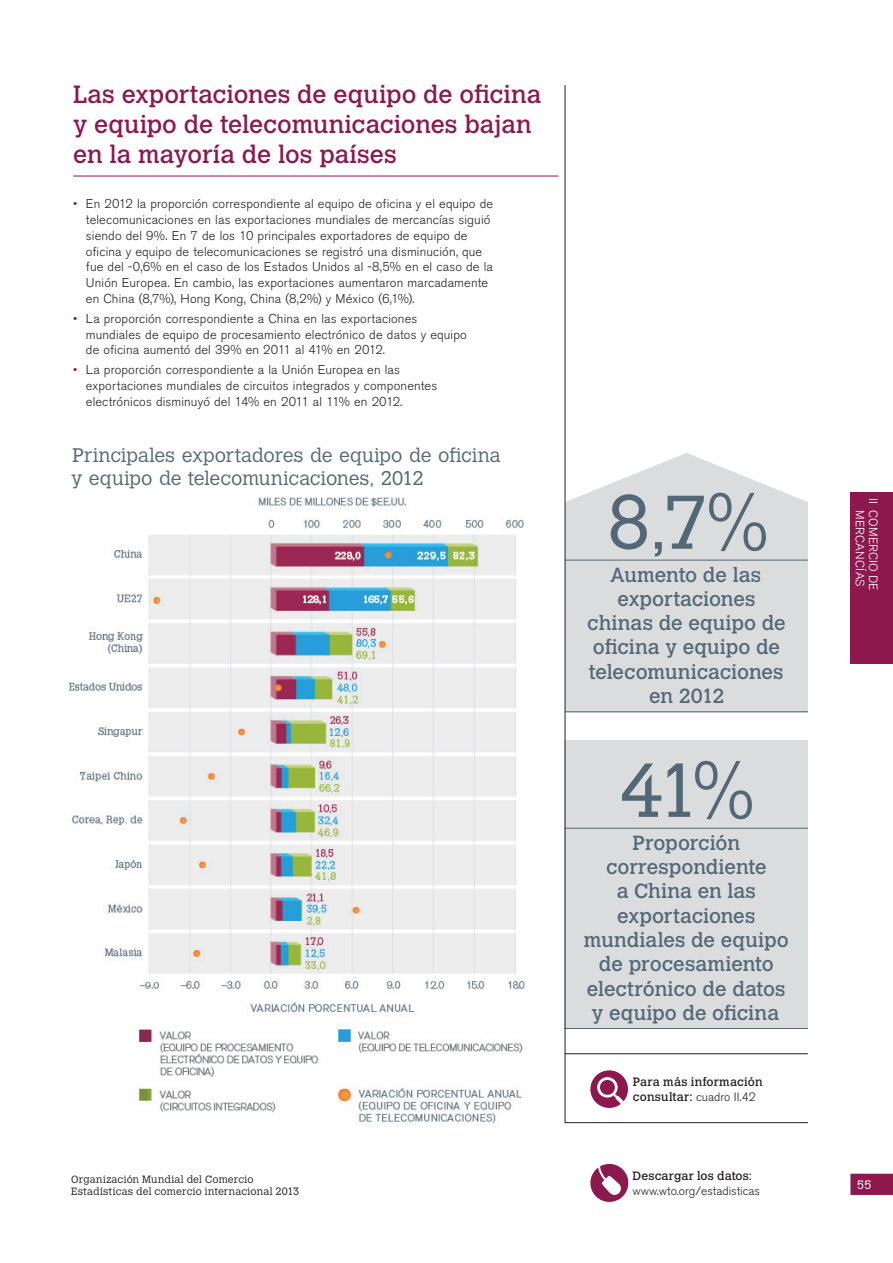
<style>
.page{position:relative;width:893px;height:1263px;background:#fff}
.page>*{position:absolute;margin:0;border:0;box-sizing:border-box;transform-origin:0 0}
.t1{font:300 75px "Calvert MT Std";color:#536876}
.t2{font:24.75px/29.7px "Calvert MT Std";color:#8d184e}
.t3{font:20.25px/24.3px "Calvert MT Std";color:#536876;text-align:center}
.t4{font:300 19.5px/22.5px "Calvert MT Std";color:#536876}
.t5{font:300 12.75px/15.8px "Akzidenz Grotesk BE";letter-spacing:.01em;color:#231f20}
.t6{font:300 12px "Akzidenz Grotesk BE";color:#231f20}
.t7{font:12px "Calvert MT Std";letter-spacing:.015em;color:#231f20}
.t8{font:300 12px "Akzidenz Grotesk BE";letter-spacing:.015em;color:#fff}
.t9{font:300 12px "Calvert MT Std";color:#fff}
.t10{font:300 10.5px/12px "Calvert MT Std";letter-spacing:.015em;color:#231f20}
.s1{font-family:"Calvert MT Std";font-weight:400}
</style>
<div class="page">
<hr style="left:73px;top:176px;width:485px;height:1px;background:#8d184e">
<svg style="left:565px;top:85px;width:243px;height:1038px"></svg>
<hr style="left:565px;top:1053px;width:243px;height:1px;background:#231f20">
<img style="left:69px;top:497px;width:456px;height:628px">
<svg style="left:850px;top:1174px;width:43px;height:21px"></svg>
<svg style="left:590px;top:1164px;width:39px;height:38px"></svg>
<div style="left:850px;top:492px;width:43px;height:171px;background:#8d184e"></div>
<h2 class="t2" style="left:73px;top:82px;width:470px">Las exportaciones de equipo de oficina y equipo de telecomunicaciones bajan en la mayoría de los países</h2>
<p class="t5" style="left:86px;top:198px;width:409px">En 2012 la proporción correspondiente al equipo de oficina y el equipo de telecomunicaciones en las exportaciones mundiales de mercancías siguió siendo del 9%. En 7 de los 10 principales exportadores de equipo de oficina y equipo de telecomunicaciones se registró una disminución, que fue del -0,6% en el caso de los Estados Unidos al -8,5% en el caso de la Unión Europea. En cambio, las exportaciones aumentaron marcadamente en China (8,7%), Hong Kong, China (8,2%) y México (6,1%).</p>
<p class="t5" style="left:86px;top:312px;width:382px">La proporción correspondiente a China en las exportaciones mundiales de equipo de procesamiento electrónico de datos y equipo de oficina aumentó del 39% en 2011 al 41% en 2012.</p>
<p class="t5" style="left:86px;top:364px;width:353px">La proporción correspondiente a la Unión Europea en las exportaciones mundiales de circuitos integrados y componentes electrónicos disminuyó del 14% en 2011 al 11% en 2012.</p>
<h3 class="t4" style="left:71px;top:445px;width:431px">Principales exportadores de equipo de oficina y equipo de telecomunicaciones, 2012</h3>
<p class="t10" style="left:71px;top:1174px;width:229px">Organización Mundial del Comercio<br>Estadísticas del comercio internacional 2013</p>
<h1 class="t1" style="left:607px;top:493px;width:163px">8,7%</h1>
<h3 class="t3" style="left:587px;top:564px;width:200px">Aumento de las exportaciones chinas de equipo de oficina y equipo de telecomunicaciones en 2012</h3>
<h1 class="t1" style="left:620px;top:761px;width:136px">41%</h1>
<h3 class="t3" style="left:584px;top:832px;width:206px">Proporción correspondiente<br>a China en las exportaciones mundiales de equipo de procesamiento electrónico de datos y equipo de oficina</h3>
<p class="t7" style="left:633px;top:1077px;width:131px">Para más información</p>
<p class="t6" style="left:633px;top:1092px;width:124px"><span class="s1">consultar:</span> cuadro II.42</p>
<p class="t7" style="left:633px;top:1171px;width:121px">Descargar los datos:</p>
<p class="t6" style="left:633px;top:1186px;width:129px">www.wto.org/estadisticas</p>
<p class="t8" style="left:878px;top:498px;width:7px;rotate:90deg">II</p>
<p class="t8" style="left:864px;top:510px;width:78px;rotate:90deg">MERCANCÍAS</p>
<p class="t8" style="left:878px;top:510px;width:82px;rotate:90deg">COMERCIO DE</p>
<p class="t9" style="left:857px;top:1180px;width:15px">55</p>
</div>
